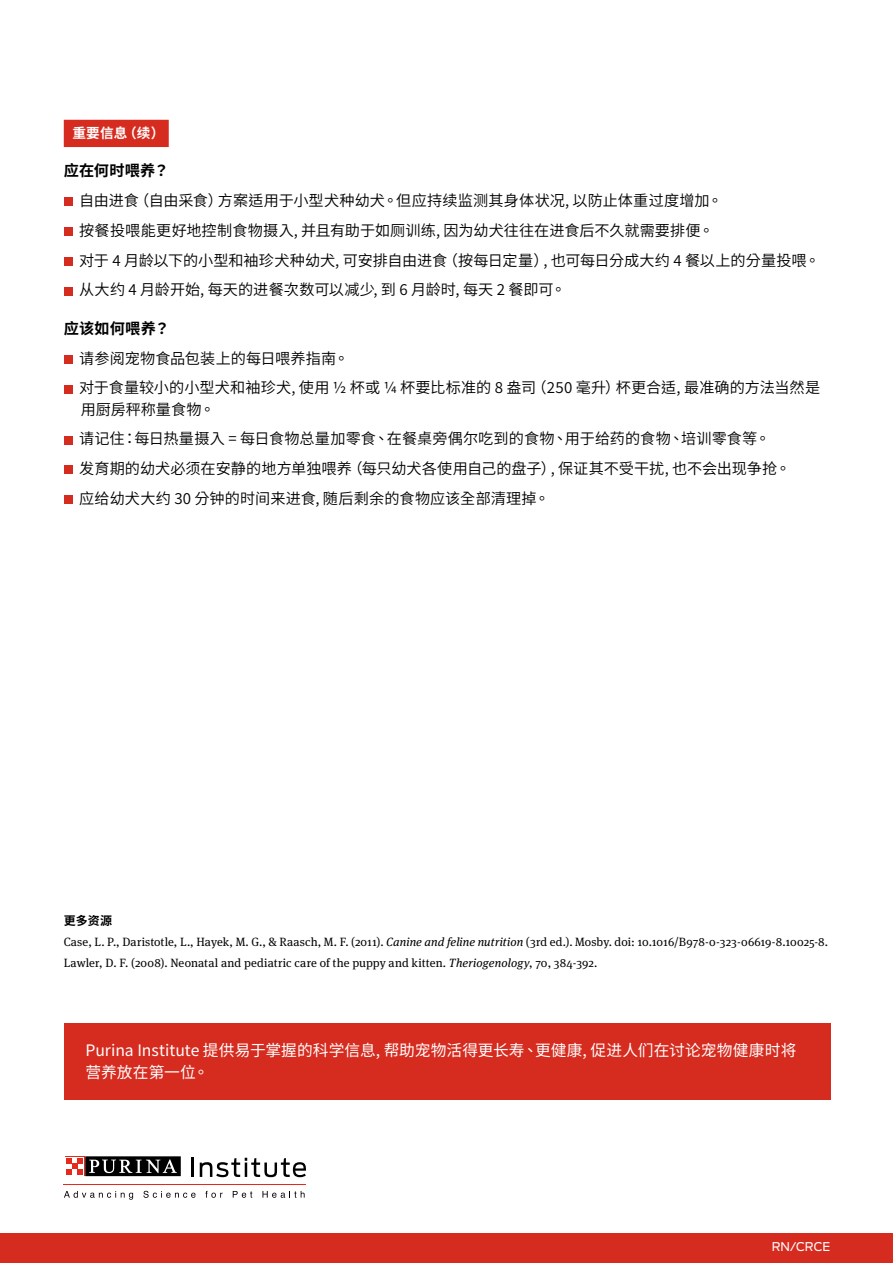
<style>
.page{position:relative;width:893px;height:1263px;background:#fff}
.page>*{position:absolute;margin:0;border:0;box-sizing:border-box;transform-origin:0 0}
.t1{font:15.75px/21.8px "Source Han Sans TC";color:#fff}
.t2{font:15.15px/29.8px "Source Han Sans TC";color:#000}
.t3{font:700 15.15px "Source Han Sans TC";letter-spacing:.01em;color:#000}
.t4{font:700 13.65px "Source Han Sans TC";color:#fff}
.t5{font:12px/20.5px "Meta Serif Pro";letter-spacing:.01em;color:#000}
.t6{font:12px "Antenna";letter-spacing:-.005em;color:#fff}
.t7{font:700 12px "Source Han Sans TC";color:#000}
.s1{font-style:italic}
</style>
<div class="page">
<div style="left:0;top:1233px;width:893px;height:30px;background:#d62b1f"></div>
<hr style="left:64px;top:1184px;width:242px;height:1px;background:#e52a1b">
<svg style="left:192px;top:1158px;width:2px;height:19px"></svg>
<svg style="left:200px;top:1158px;width:106px;height:19px"></svg>
<svg style="left:64px;top:1191px;width:69px;height:9px"></svg>
<svg style="left:143px;top:1191px;width:53px;height:7px"></svg>
<svg style="left:205px;top:1191px;width:18px;height:7px"></svg>
<svg style="left:233px;top:1191px;width:19px;height:7px"></svg>
<svg style="left:262px;top:1191px;width:43px;height:7px"></svg>
<svg style="left:85px;top:1176px;width:96px;height:1px"></svg>
<svg style="left:65px;top:1156px;width:20px;height:20px"></svg>
<div style="left:85px;top:1156px;width:96px;height:20px;background:#000"></div>
<svg style="left:89px;top:1159px;width:88px;height:14px"></svg>
<div style="left:65px;top:1157px;width:19px;height:18px;background:#fff"></div>
<svg style="left:66px;top:1158px;width:17px;height:17px"></svg>
<div style="left:64px;top:120px;width:105px;height:27px;background:#d62b1f"></div>
<div style="left:64px;top:197px;width:8px;height:9px;background:#d62b1f"></div>
<div style="left:64px;top:227px;width:8px;height:9px;background:#d62b1f"></div>
<div style="left:64px;top:257px;width:8px;height:8px;background:#d62b1f"></div>
<div style="left:64px;top:287px;width:8px;height:8px;background:#d62b1f"></div>
<div style="left:64px;top:355px;width:8px;height:8px;background:#d62b1f"></div>
<div style="left:64px;top:385px;width:8px;height:8px;background:#d62b1f"></div>
<div style="left:64px;top:436px;width:8px;height:8px;background:#d62b1f"></div>
<div style="left:64px;top:465px;width:8px;height:9px;background:#d62b1f"></div>
<div style="left:64px;top:495px;width:8px;height:9px;background:#d62b1f"></div>
<div style="left:64px;top:1022px;width:767px;height:77px;background:#d62b1f"></div>
<p class="t4" style="left:72px;top:126px;width:94px">重要信息（续）</p>
<p class="t3" style="left:64px;top:162px;width:107px">应在何时喂养？</p>
<p class="t2" style="left:79px;top:186px;width:742px">自由进食（自由采食）方案适用于小型犬种幼犬。但应持续监测其身体状况, 以防止体重过度增加。<br>按餐投喂能更好地控制食物摄入, 并且有助于如厕训练, 因为幼犬往往在进食后不久就需要排便。<br>对于 4 月龄以下的小型和袖珍犬种幼犬, 可安排自由进食（按每日定量）, 也可每日分成大约 4 餐以上的分量投喂。从大约 4 月龄开始, 每天的进餐次数可以减少, 到 6 月龄时, 每天 2 餐即可。</p>
<p class="t3" style="left:64px;top:320px;width:107px">应该如何喂养？</p>
<p class="t2" style="left:79px;top:343px;width:742px">请参阅宠物食品包装上的每日喂养指南。<br>对于食量较小的小型犬和袖珍犬, 使用 ½ 杯或 ¼ 杯要比标准的 8 盎司（250 毫升）杯更合适, 最准确的方法当然是</p>
<p class="t2" style="left:79px;top:394px;width:713px">用厨房秤称量食物。<br>请记住：每日热量摄入 = 每日食物总量加零食、在餐桌旁偶尔吃到的食物、用于给药的食物、培训零食等。<br>发育期的幼犬必须在安静的地方单独喂养（每只幼犬各使用自己的盘子）, 保证其不受干扰, 也不会出现争抢。应给幼犬大约 30 分钟的时间来进食, 随后剩余的食物应该全部清理掉。</p>
<p class="t7" style="left:64px;top:914px;width:50px">更多资源</p>
<p class="t5" style="left:64px;top:931px;width:766px">Case, L. P., Daristotle, L., Hayek, M. G., &amp; Raasch, M. F. (2011). <span class="s1">Canine and feline nutrition</span> (3rd ed.). Mosby. doi: 10.1016/B978-0-323-06619-8.10025-8.<br>Lawler, D. F. (2008). Neonatal and pediatric care of the puppy and kitten. <span class="s1">Theriogenology</span>, 70, 384-392.</p>
<p class="t1" style="left:86px;top:1040px;width:712px">Purina Institute 提供易于掌握的科学信息, 帮助宠物活得更长寿、更健康, 促进人们在讨论宠物健康时将营养放在第一位。</p>
<p class="t6" style="left:772px;top:1239px;width:60px">RN/CRCE</p>
</div>
